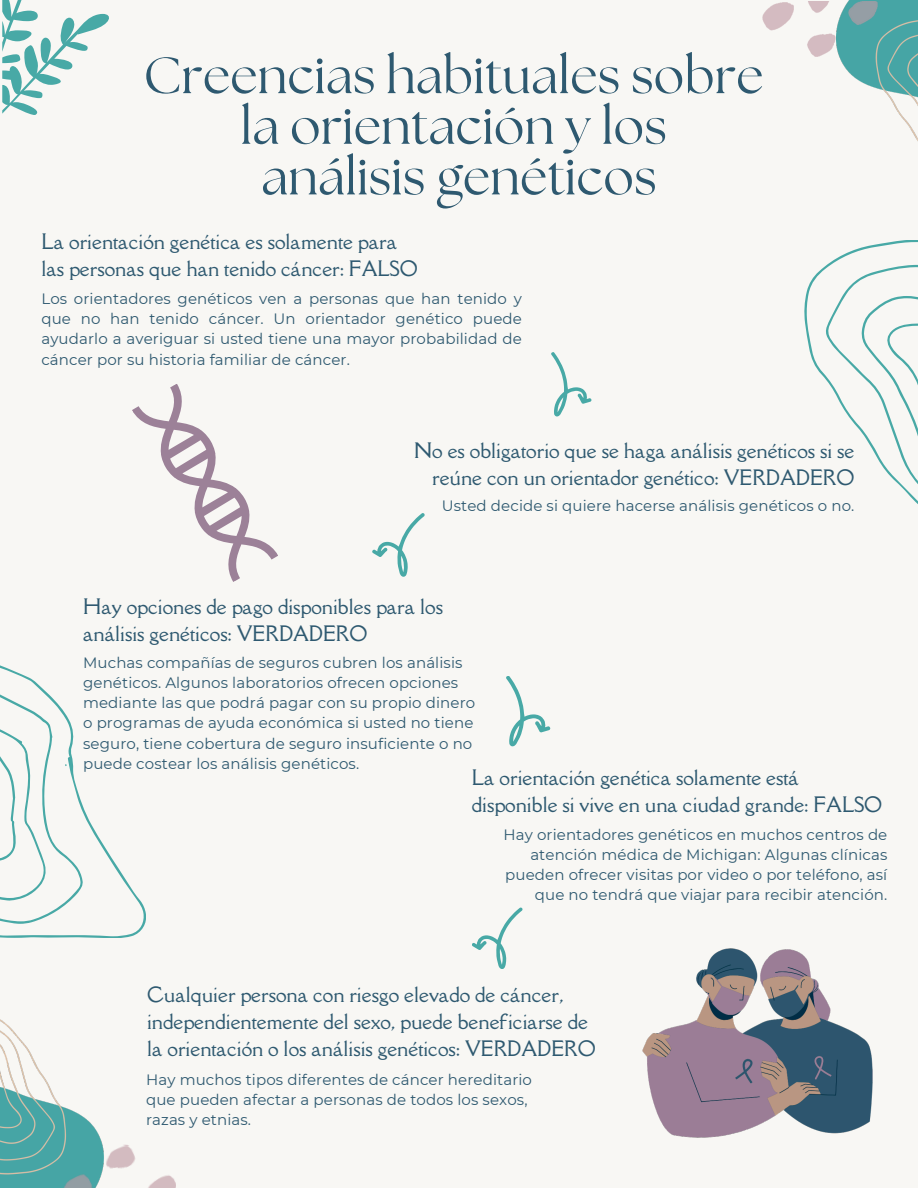
<style>
.page{position:relative;width:918px;height:1188px;background:#f8f7f4}
.page>*{position:absolute;margin:0;border:0;box-sizing:border-box;transform-origin:0 0}
.t1{font:51px/50.7px "The Seasons";color:#2e5970;text-align:center}
.t2{font:19.5px/27px "Della Respira";color:#2e5970}
.t3{font:15px/20.2px "Montserrat";letter-spacing:.01em;color:#2e5970}
</style>
<div class="page">
<svg style="left:2px;top:0;width:107px;height:115px"></svg>
<img style="left:839px;top:0;width:79px;height:141px">
<img style="left:763px;top:1px;width:115px;height:55px">
<img style="left:0;top:1019px;width:101px;height:169px">
<svg style="left:0;top:665px;width:146px;height:273px"></svg>
<svg style="left:804px;top:240px;width:114px;height:264px"></svg>
<img style="left:61px;top:1140px;width:115px;height:48px">
<svg style="left:132px;top:384px;width:146px;height:198px"></svg>
<svg style="left:372px;top:513px;width:53px;height:64px"></svg>
<svg style="left:506px;top:676px;width:44px;height:70px"></svg>
<svg style="left:551px;top:352px;width:40px;height:64px"></svg>
<svg style="left:472px;top:908px;width:51px;height:61px"></svg>
<img style="left:642px;top:948px;width:231px;height:190px">
<p class="t1" style="left:144px;top:53px;width:621px">Creencias habituales sobre la orientación y los<br>análisis genéticos</p>
<h2 class="t2" style="left:41px;top:228px;width:378px">La orientación genética es solamente para las personas que han tenido cáncer: FALSO</h2>
<p class="t3" style="left:41px;top:288px;width:482px;text-align:justify">Los orientadores genéticos ven a personas que han tenido y que no han tenido cáncer. Un orientador genético puede ayudarlo a averiguar si usted tiene una mayor probabilidad de cáncer por su historia familiar de cáncer.</p>
<p class="t2" style="left:414px;top:436px;width:442px;text-align:right">No es obligatorio que se haga análisis genéticos si se reúne con un orientador genético: VERDADERO</p>
<h2 class="t3" style="left:442px;top:496px;width:414px">Usted decide si quiere hacerse análisis genéticos o no.</h2>
<p class="t2" style="left:83px;top:592px;width:361px">Hay opciones de pago disponibles para los análisis genéticos: VERDADERO</p>
<h1 class="t3" style="left:83px;top:652px;width:394px">Muchas compañías de seguros cubren los análisis genéticos. Algunos laboratorios ofrecen opciones mediante las que podrá pagar con su propio dinero o programas de ayuda económica si usted no tiene seguro, tiene cobertura de seguro insuficiente o no puede costear los análisis genéticos.</h1>
<h2 class="t2" style="left:472px;top:764px;width:412px">La orientación genética solamente está disponible si vive en una ciudad grande: FALSO</h2>
<p class="t3" style="left:503px;top:824px;width:385px;text-align:right">Hay orientadores genéticos en muchos centros de atención médica de Michigan: Algunas clínicas pueden ofrecer visitas por video o por teléfono, así que no tendrá que viajar para recibir atención.</p>
<h2 class="t2" style="left:147px;top:981px;width:450px">Cualquier persona con riesgo elevado de cáncer, independientemente del sexo, puede beneficiarse de la orientación o los análisis genéticos: VERDADERO</h2>
<p class="t3" style="left:146px;top:1069px;width:387px">Hay muchos tipos diferentes de cáncer hereditario que pueden afectar a personas de todos los sexos, razas y etnias.</p>
</div>
